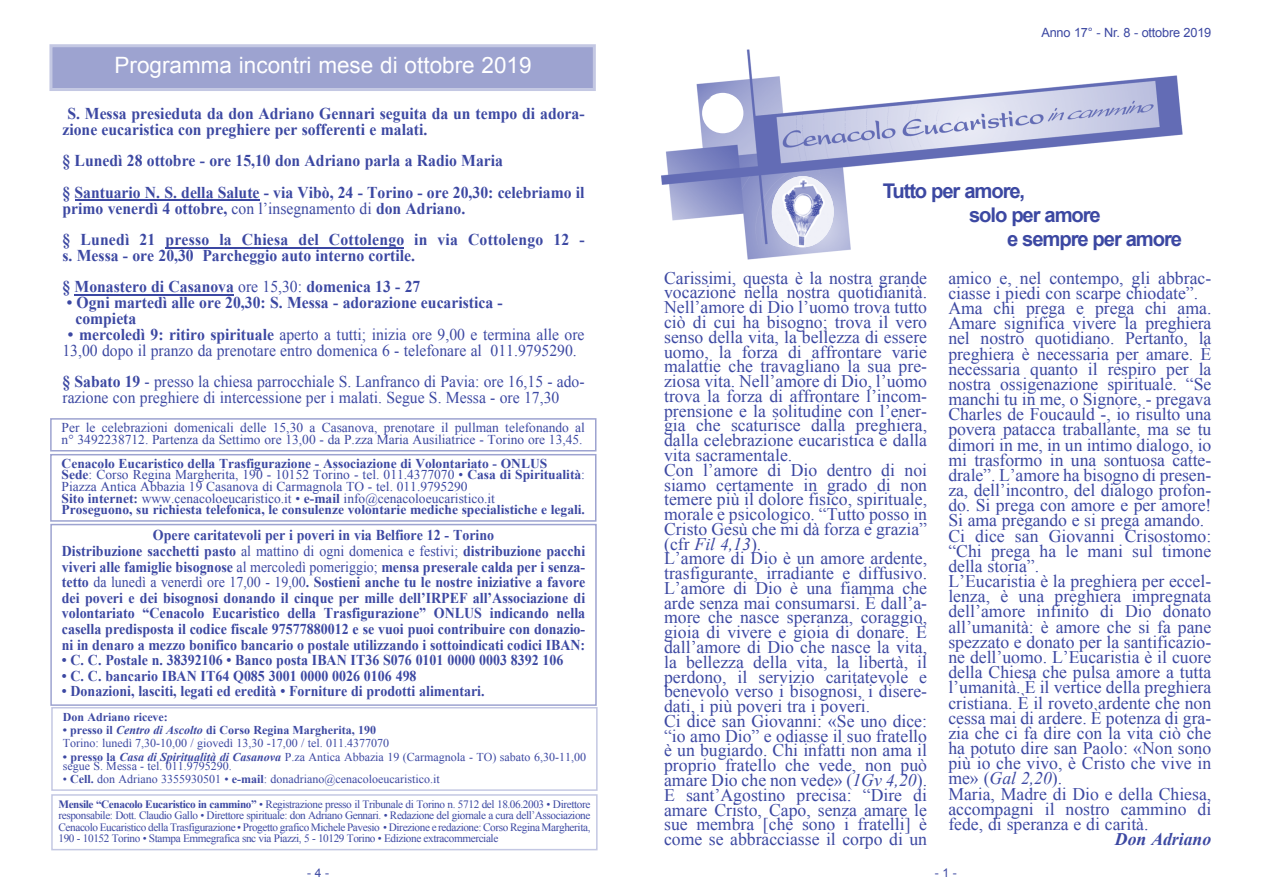
<style>
.page{position:relative;width:1263px;height:893px;background:#fff}
.page>*{position:absolute;margin:0;border:0;box-sizing:border-box;transform-origin:0 0}
.t1{font:22.5px "Arial";color:#fff}
.t2{font:700 20.25px "Arial";letter-spacing:-.055em;color:#3c48a2}
.t3{font:17.7px/14.7px "Times New Roman";color:#3c48a2}
.t4{font:italic 700 17.7px "Times New Roman";color:#3c48a2}
.t5{font:700 16.5px/31.5px "Times New Roman";color:#3c48a2;scale:.95 1}
.t6{font:16.5px/15.8px "Times New Roman";color:#3c48a2;text-align:center;scale:.95 1}
.t7{font:700 15px/15.6px "Times New Roman";color:#3c48a2;text-align:center;scale:.93 1}
.t8{font:700 13.5px/11.7px "Times New Roman";color:#3c48a2}
.t9{font:13.5px/12px "Times New Roman";color:#3c48a2}
.t10{font:12.75px "Arial";letter-spacing:-.015em;color:#3c48a2}
.t11{font:12px/13.2px "Times New Roman";color:#3c48a2}
.t12{font:700 12px "Times New Roman";color:#3c48a2}
.t13{font:12px "Arial";color:#3c48a2}
.t14{font:11.25px/11.2px "Times New Roman";letter-spacing:-.035em;color:#3c48a2;text-align:justify}
.s1{font-weight:400}
.s2{font-weight:700}
.s3{font-weight:700;font-style:italic}
.s4{font-style:italic}
</style>
<div class="page">
<img style="left:661px;top:49px;width:522px;height:210px">
<div style="left:51px;top:794px;width:547px;height:56px;border:2px solid #c4c8e3"></div>
<div style="left:51px;top:707px;width:547px;height:83px;border:2px solid #c4c8e3"></div>
<div style="left:52px;top:47px;width:541px;height:41px;background:#9da3d0"></div>
<div style="left:49px;top:44px;width:547px;height:47px;border:3px solid #c4c8e3"></div>
<hr style="left:75px;top:199px;width:185px;height:2px;background:#3c48a2">
<hr style="left:165px;top:247px;width:239px;height:1px;background:#3c48a2">
<hr style="left:75px;top:294px;width:159px;height:1px;background:#3c48a2">
<div style="left:50px;top:524px;width:547px;height:181px;border:2px solid #9da3d0"></div>
<div style="left:50px;top:454px;width:547px;height:67px;border:2px solid #9da3d0"></div>
<div style="left:50px;top:418px;width:547px;height:33px;border:2px solid #9da3d0"></div>
<svg style="left:702px;top:93px;width:41px;height:40px"></svg>
<img style="left:772px;top:176px;width:62px;height:71px">
<p class="t1" style="left:115px;top:53px;width:419px">Programma incontri mese di ottobre 2019</p>
<p class="t5" style="left:62px;top:106px;width:551px;line-height:15.8px">S. Messa presieduta da don Adriano Gennari seguita da un tempo di adora&shy;zione eucaristica con preghiere per sofferenti e malati.</p>
<p class="t5" style="left:62px;top:145px;width:551px">§ Lunedì 28 ottobre - ore 15,10 don Adriano parla a Radio Maria<br>§ Santuario N. S. della Salute - via Vibò, 24 - Torino - ore 20,30: celebriamo il</p>
<p class="t5" style="left:62px;top:192px;width:551px">primo venerdì 4 ottobre, <span class="s1">con l’insegnamento di</span> don Adriano.<br>§ Lunedì 21 presso la Chiesa del Cottolengo in via Cottolengo 12 -</p>
<p class="t5" style="left:62px;top:239px;width:378px">s. Messa - ore 20,30 Parcheggio auto interno cortile. § Monastero di Casanova <span class="s1">ore 15,30:</span> domenica 13 - 27</p>
<p class="t5" style="left:75px;top:295px;width:451px;line-height:15.8px;text-indent:-9px">• Ogni martedì alle ore 20,30: S. Messa - adorazione eucaristica - compieta</p>
<p class="t6" style="left:62px;top:326px;width:551px"><span class="s2">• mercoledì 9: ritiro spirituale</span> aperto a tutti; inizia ore 9,00 e termina alle ore<br>13,00 dopo il pranzo da prenotare entro domenica 6 - telefonare al 011.9795290.</p>
<p class="t6" style="left:62px;top:373px;width:551px;text-align:left"><span class="s2">§ Sabato 19</span> - presso la chiesa parrocchiale S. Lanfranco di Pavia: ore 16,15 - ado&shy;razione con preghiere di intercessione per i malati. Segue S. Messa - ore 17,30</p>
<p class="t9" style="left:62px;top:421px;width:525px">Per le celebrazioni domenicali delle 15,30 a Casanova, prenotare il pullman telefonando al n° 3492238712. Partenza da Settimo ore 13,00 - da P.zza Maria Ausiliatrice - Torino ore 13,45.</p>
<p class="t8" style="left:62px;top:457px;width:525px">Cenacolo Eucaristico della Trasfigurazione - Associazione di Volontariato - ONLUS<br>Sede<span class="s1">: Corso Regina Margherita, 190 - 10152 Torino - tel. 011.4377070 •</span> Casa di Spiritualità<span class="s1">:<br>Piazza Antica Abbazia 19 Casanova di Carmagnola TO - tel. 011.9795290<br></span>Sito internet: <span class="s1">www.cenacoloeucaristico.it •</span> e-mail <span class="s1">info@cenacoloeucaristico.it<br></span>Proseguono, su richiesta telefonica, le consulenze volontarie mediche specialistiche e legali.</p>
<p class="t7" style="left:62px;top:527px;width:564px">Opere caritatevoli per i poveri in via Belfiore 12 - Torino<br>Distribuzione sacchetti pasto <span class="s1">al mattino di ogni domenica e festivi;</span> distribuzione pacchi viveri alle famiglie bisognose <span class="s1">al mercoledì pomeriggio;</span> mensa preserale calda per i senza&shy;tetto <span class="s1">da lunedì a venerdì ore 17,00 - 19,00</span>. Sostieni anche tu le nostre iniziative a favore dei poveri e dei bisognosi donando il cinque per mille dell’IRPEF all’Associazione di volontariato “Cenacolo Eucaristico della Trasfigurazione” ONLUS indicando nella casella predisposta il codice fiscale 97577880012 e se vuoi puoi contribuire con donazio&shy;ni in denaro a mezzo bonifico bancario o postale utilizzando i sottoindicati codici IBAN:</p>
<p class="t7" style="left:62px;top:652px;width:541px">• C. C. Postale n. 38392106 • Banco posta IBAN IT36 S076 0101 0000 0003 8392 106</p>
<p class="t7" style="left:62px;top:668px;width:383px">• C. C. bancario IBAN IT64 Q085 3001 0000 0026 0106 498</p>
<p class="t7" style="left:62px;top:683px;width:456px">• Donazioni, lasciti, legati ed eredità • Forniture di prodotti alimentari.</p>
<p class="t12" style="left:63px;top:710px;width:107px">Don Adriano riceve:</p>
<p class="t11" style="left:63px;top:723px;width:328px"><span class="s2">• presso il</span> <span class="s3">Centro di Ascolto</span> <span class="s2">di Corso Regina Margherita, 190<br></span>Torino: lunedì 7,30-10,00 / giovedì 13,30 -17,00 / tel. 011.4377070</p>
<p class="t11" style="left:63px;top:752px;width:525px;line-height:9px"><span class="s2">• presso la</span> <span class="s3">Casa di Spiritualità di Casanova</span> P.za Antica Abbazia 19 (Carmagnola - TO) sabato 6,30-11,00 segue S. Messa - tel. 011.9795290.</p>
<p class="t11" style="left:63px;top:772px;width:379px">• <span class="s2">Cell.</span> don Adriano 3355930501 • <span class="s2">e-mail</span>: donadriano@cenacoloeucaristico.it</p>
<p class="t14" style="left:58px;top:798px;width:534px"><span class="s2">Mensile “Cenacolo Eucaristico in cammino”</span> • Registrazione presso il Tribunale di Torino n. 5712 del 18.06.2003 • Direttore responsabile: Dott. Claudio Gallo • Direttore spirituale: don Adriano Gennari. • Redazione del giornale a cura dell’Associazione Cenacolo Eucaristico della Trasfigurazione • Progetto grafico Michele Pavesio • Direzione e redazione: Corso Regina Margherita, 190 - 10152 Torino • Stampa Emmegrafica snc via Piazzi, 5 - 10129 Torino • Edizione extracommerciale</p>
<p class="t13" style="left:307px;top:865px;width:24px">- 4 -</p>
<p class="t10" style="left:1041px;top:26px;width:171px">Anno 17° - Nr. 8 - ottobre 2019</p>
<p class="t2" style="left:883px;top:179px;width:144px">Tutto per amore,</p>
<p class="t2" style="left:969px;top:204px;width:133px">solo per amore</p>
<p class="t2" style="left:1007px;top:228px;width:177px">e sempre per amore</p>
<p class="t3" style="left:664px;top:270px;width:265px">Carissimi, questa è la nostra grande vocazione nella nostra quotidianità.<br>Nell’amore di Dio l’uomo trova tutto ciò di cui ha bisogno; trova il vero senso della vita, la bellezza di essere uomo, la forza di affrontare varie malattie che travagliano la sua pre&shy;ziosa vita. Nell’amore di Dio, l’uomo trova la forza di affrontare l’incom&shy;prensione e la solitudine con l’ener&shy;gia che scaturisce dalla preghiera, dalla celebrazione eucaristica e dalla vita sacramentale.<br>Con l’amore di Dio dentro di noi siamo certamente in grado di non temere più il dolore fisico, spirituale, morale e psicologico. “Tutto posso in Cristo Gesù che mi dà forza e grazia” (cfr <span class="s4">Fil 4,13</span>).<br>L’amore di Dio è un amore ardente, trasfigurante, irradiante e diffusivo.<br>L’amore di Dio è una fiamma che arde senza mai consumarsi. È dall’a&shy;more che nasce speranza, coraggio, gioia di vivere e gioia di donare. È dall’amore di Dio che nasce la vita, la bellezza della vita, la libertà, il perdono, il servizio caritatevole e benevolo verso i bisognosi, i disere&shy;dati, i più poveri tra i poveri.<br>Ci dice san Giovanni: «Se uno dice: “io amo Dio” e odiasse il suo fratello è un bugiardo. Chi infatti non ama il proprio fratello che vede, non può amare Dio che non vede» (<span class="s4">1Gv 4,20</span>).<br>E sant’Agostino precisa: “Dire di amare Cristo, Capo, senza amare le sue membra [che sono i fratelli] è come se abbracciasse il corpo di un</p>
<p class="t3" style="left:948px;top:270px;width:265px;line-height:15.1px">amico e, nel contempo, gli abbrac&shy;ciasse i piedi con scarpe chiodate”.<br>Ama chi prega e prega chi ama.<br>Amare significa vivere la preghiera nel nostro quotidiano. Pertanto, la preghiera è necessaria per amare. È necessaria quanto il respiro per la nostra ossigenazione spirituale. “Se manchi tu in me, o Signore, - pregava Charles de Foucauld -, io risulto una povera patacca traballante, ma se tu dimori in me, in un intimo dialogo, io mi trasformo in una sontuosa catte&shy;drale”. L’amore ha bisogno di presen&shy;za, dell’incontro, del dialogo profon&shy;do. Si prega con amore e per amore!<br>Si ama pregando e si prega amando.<br>Ci dice san Giovanni Crisostomo: “Chi prega ha le mani sul timone della storia”.<br>L’Eucaristia è la preghiera per eccel&shy;lenza, è una preghiera impregnata dell’amore infinito di Dio donato all’umanità: è amore che si fa pane spezzato e donato per la santificazio&shy;ne dell’uomo. L’Eucaristia è il cuore della Chiesa che pulsa amore a tutta l’umanità. È il vertice della preghiera cristiana. È il roveto ardente che non cessa mai di ardere. È potenza di gra&shy;zia che ci fa dire con la vita ciò che ha potuto dire san Paolo: «Non sono più io che vivo, è Cristo che vive in me» (<span class="s4">Gal 2,20</span>).<br>Maria, Madre di Dio e della Chiesa, accompagni il nostro cammino di fede, di speranza e di carità.</p>
<p class="t4" style="left:1115px;top:829px;width:98px">Don Adriano</p>
<p class="t13" style="left:935px;top:865px;width:24px">- 1 -</p>
</div>
